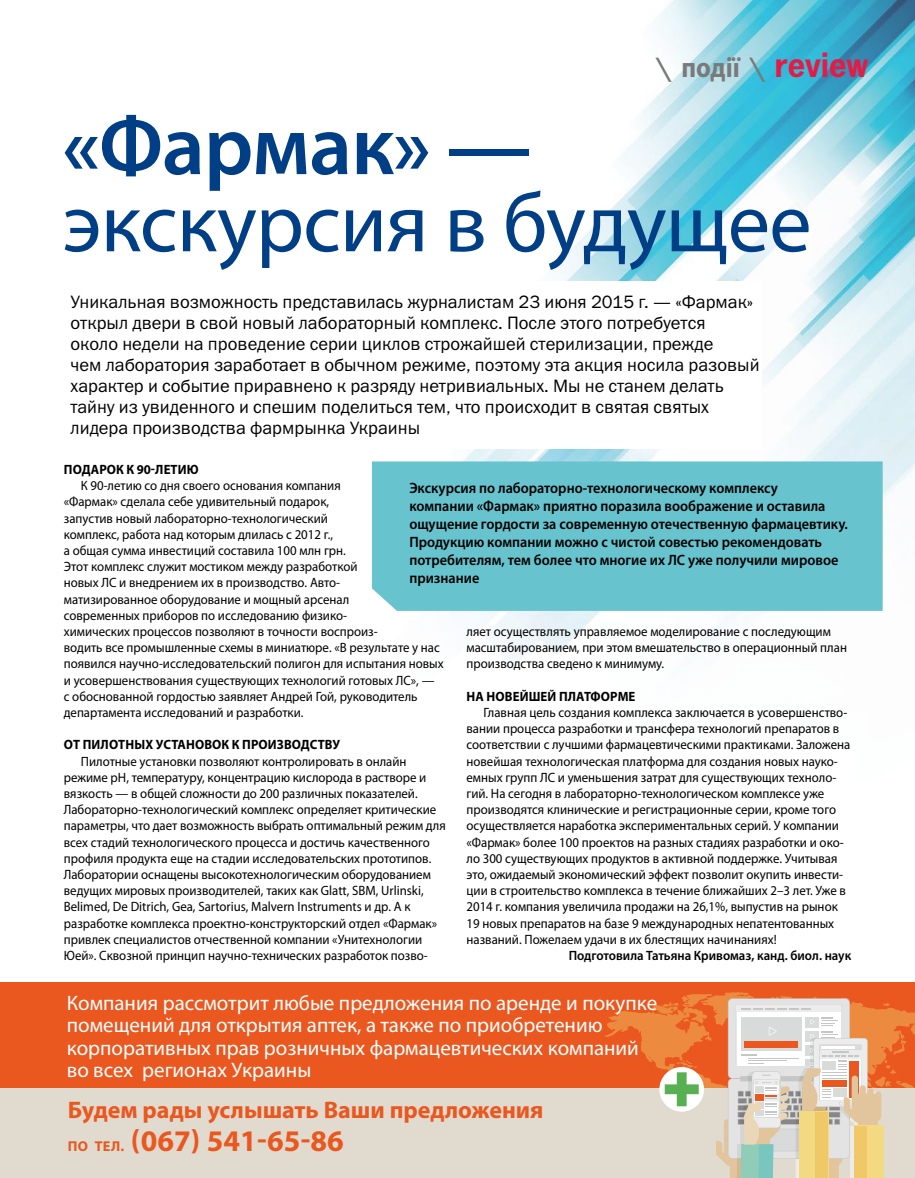
<style>
.page{position:relative;width:915px;height:1178px;background:#fff}
.page>*{position:absolute;margin:0;border:0;box-sizing:border-box;transform-origin:0 0}
.t1{font:84.45px "Myriad Pro";letter-spacing:-.01em;color:#003f85}
.t2{font:600 84.45px "Myriad Pro";color:#003f85}
.t3{font:700 36px "News Paper C";color:#e61b45}
.t4{font:700 30px "Myriad Pro";color:#ea571f}
.t5{font:700 24px "Myriad Pro";color:#ea571f}
.t6{font:21px/22.5px "Myriad Pro";color:#fff}
.t7{font:18px/21px "Franklin Gothic Book ITC";color:#000}
.t8{font:600 15px/18px "Myriad Pro";color:#000;scale:.95 1}
.t9{font:13.5px/16.2px "Myriad Pro";color:#000;scale:.95 1}
.t10{font:700 13.5px "Myriad Pro";letter-spacing:.11em;color:#000;scale:.95 1}
.t11{font:600 13.5px "Myriad Pro";color:#000;scale:.95 1}
.s1{font-size:28.5px;color:#7a7a7a}
.s2{font-family:"Myriad Pro";font-size:28.5px;color:#7a7a7a}
.s3{font-size:14.25px}
</style>
<div class="page">
<img style="left:463px;top:0;width:451px;height:662px">
<div style="left:71px;top:281px;width:690px;height:167px;background:#fff"></div>
<div style="left:372px;top:461px;width:510px;height:150px;background:#67c3ce"></div>
<div style="left:0;top:982px;width:914px;height:110px;background:#ea571f"></div>
<div style="left:0;top:1089px;width:914px;height:89px;background:#e1dbcf"></div>
<svg style="left:604px;top:992px;width:310px;height:186px"></svg>
<h2 class="t3" style="left:658px;top:45px;width:211px"><span class="s1">\</span> <span class="s2">події</span> <span class="s1">\</span> review</h2>
<h1 class="t2" style="left:62px;top:92px;width:470px">«Фармак» —</h1>
<h1 class="t1" style="left:62px;top:171px;width:750px">экскурсия в будущее</h1>
<p class="t7" style="left:71px;top:291px;width:690px">Уникальная возможность представилась журналистам 23 июня 2015 г. — «Фармак» открыл двери в свой новый лабораторный комплекс. П осле этого потребуется<br>около недели на проведение серии циклов строжайшей стерилизации, прежде<br>чем лаборатория заработает в обычном режиме, поэтому эта акция носила разовый характер и событие приравнено к разряду нетривиальных. Мы не станем делать тайну из увиденного и спешим поделиться тем, что происходит в святая святых лидера производства фармрынка Украины</p>
<p class="t10" style="left:64px;top:460px;width:29px">Подар</p>
<p class="t10" style="left:107px;top:460px;width:98px">ок к 90-лети ю</p>
<p class="t9" style="left:64px;top:477px;width:401px;text-indent:17px">К 90-летию со дня своего основания компания<br>«Фармак» сделала себе удивительный подарок,<br>запустив новый лабораторно-технологический<br>комплекс, работа над которым длилась с 2012 г.,<br>а общая сумма инвестиций составила 100 млн грн.<br>Этот комплекс служит мостиком между разработкой<br>новых ЛС и внедрением их в производство. Авто-<br>матизированное оборудование и мощный арсенал<br>современных приборов по исследованию физико-<br>химических процессов позволяют в точности воспроиз-<br>водить все промышленные схемы в миниатюре. «В результате у нас появился научно-исследовательский полигон для испытания новых и усовершенствования существующих технологий готовых ЛС», —<br>с обоснованной гордостью заявляет Андрей Гой, руководитель департамента исследований и разработки.</p>
<p class="t10" style="left:64px;top:736px;width:106px">От пилотн ых устан</p>
<p class="t10" style="left:195px;top:736px;width:121px">овок к производству</p>
<p class="t9" style="left:64px;top:753px;width:403px;text-indent:17px">Пилотные установки позволяют контролировать в онлайн режиме рН, температуру, концентрацию кислорода в растворе и вязкость — в общей сложности до 200 различных показателей.<br>Лабораторно-технологический комплекс определяет критические параметры, что дает возможность выбрать оптимальный режим для всех стадий технологического процесса и достичь качественного профиля продукта еще на стадии исследовательских прототипов.<br>Лаборатории оснащены высокотехнологическим оборудованием ведущих мировых производителей, таких как Glatt, SBM, Urlinski, Belimed, De Ditrich, Gea, Sartorius, Malvern Instruments и др. А к разработке комплекса проектно-конструкторский отдел «Фармак» привлек специалистов отчественной компании «Унитехнологии Юей». Сквозной принцип научно-технических разработок позво-</p>
<p class="t8" style="left:409px;top:478px;width:463px">Экскурсия по лабораторно-технологическому комплексу<br>компании «Фармак» приятно поразила воображение и оставила ощущение гордости за современную отечественную фармацевтику.<br>Продукцию компании можно с чистой совестью рекомендовать потребителям, тем более что многие их ЛС уже получили мировое признание</p>
<p class="t9" style="left:466px;top:623px;width:402px">ляет осуществлять управляемое моделирование с последующим масштабированием, при этом вмешательство в операционный план производства сведено к минимуму.</p>
<p class="t10" style="left:466px;top:687px;width:161px">На новейшей платформе</p>
<p class="t9" style="left:466px;top:704px;width:405px;text-indent:17px">Главная цель создания комплекса заключается в усовершенство&shy;вании процесса разработки и трансфера технологий препаратов в соответствии с лучшими фармацевтическими практиками. Заложена новейшая технологическая платформа для создания новых науко&shy;емных групп ЛС и уменьшения затрат для существующих техноло&shy;гий. На сегодня в лабораторно-технологическом комплексе уже производятся клинические и регистрационные серии, кроме того осуществляется наработка экспериментальных серий. У компании «Фармак» более 100 проектов на разных стадиях разработки и око&shy;ло 300 существующих продуктов в активной поддержке. Учитывая это, ожидаемый экономический эффект позволит окупить инвести&shy;ции в строительство комплекса в течение ближайших 2–3 лет. Уже в 2014 г. компания увеличила продажи на 26,1%, выпустив на рынок 19 новых препаратов на базе 9 международных непатентованных названий. Пожелаем удачи в их блестящих начинаниях!</p>
<p class="t11" style="left:568px;top:947px;width:299px">Подготовила Татьяна Кривомаз, канд. биол. наук</p>
<h3 class="t6" style="left:67px;top:991px;width:591px">Компания рассмотрит любые предложения по аренде и покупке помещений для открытия аптек, а также по приобретению корпоративных прав розничных фармацевтических компаний во всех регионах Украины</h3>
<h3 class="t5" style="left:68px;top:1094px;width:477px">Будем рады услышать Ваши предложения</h3>
<h3 class="t4" style="left:68px;top:1121px;width:277px"><span class="s3">по тел.</span> (067) 541-65-86</h3>
</div>
